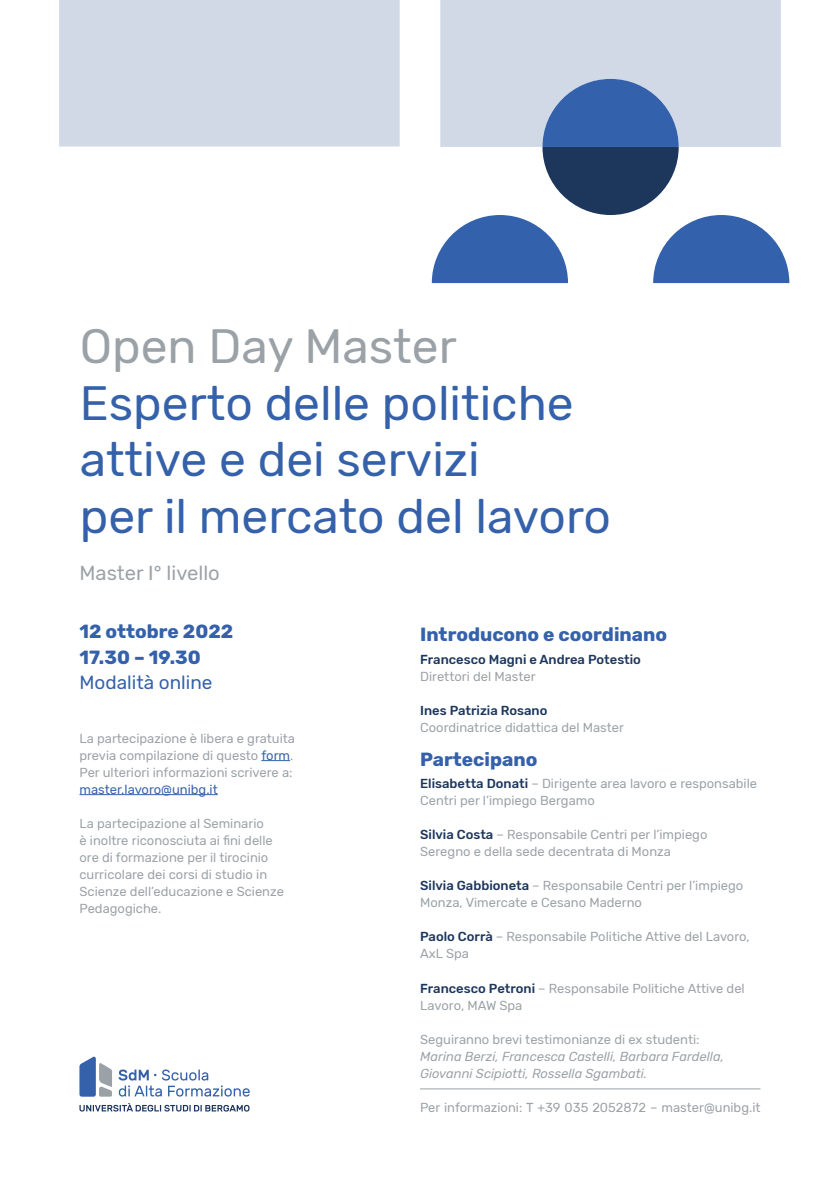
<style>
.page{position:relative;width:840px;height:1191px;background:#fff}
.page>*{position:absolute;margin:0;border:0;box-sizing:border-box;transform-origin:0 0}
.t1{font:48px/56.7px "Rubik";color:#3461aa}
.t2{font:48px "Rubik";color:#9ba2a7}
.t3{font:20.2px "Rubik";color:#9ba2a7}
.t4{font:700 19px/25.5px "Rubik";color:#3461aa}
.t5{font:19px "Rubik";color:#3461aa}
.t6{font:13px/17px "Rubik";color:#9ba2a7}
.t7{font:italic 13px/17px "Rubik";color:#9ba2a7}
.t8{font:500 13px "Rubik";color:#1c365c}
.t9{font:13px "Rubik";color:#3461aa}
.s1{color:#3461aa}
.s2{font-weight:500;color:#1c365c}
</style>
<div class="page">
<svg style="left:79px;top:1103px;width:170px;height:8px"></svg>
<svg style="left:79px;top:1056px;width:33px;height:40px"></svg>
<svg style="left:118px;top:1069px;width:131px;height:27px"></svg>
<svg style="left:261px;top:760px;width:29px;height:1px"></svg>
<hr style="left:79px;top:794px;width:139px;height:1px;background:#3461aa">
<hr style="left:420px;top:1088px;width:340px;height:1px;background:#9ba2a7">
<div style="left:440px;top:0;width:340px;height:79px;background:#d1d9e6"></div>
<svg style="left:431px;top:79px;width:357px;height:204px"></svg>
<div style="left:59px;top:0;width:340px;height:146px;background:#d1d9e6"></div>
<h1 class="t2" style="left:80px;top:319px;width:378px">Open Day Master</h1>
<h1 class="t1" style="left:80px;top:376px;width:532px">Esperto delle politiche attive e dei servizi<br>per il mercato del lavoro</h1>
<h2 class="t3" style="left:79px;top:561px;width:142px">Master I° livello</h2>
<h3 class="t4" style="left:79px;top:619px;width:155px">12 ottobre 2022<br>17.30 – 19.30</h3>
<h3 class="t5" style="left:79px;top:672px;width:134px">Modalità online</h3>
<p class="t6" style="left:79px;top:730px;width:217px">La partecipazione è libera e gratuita previa compilazione di questo <span class="s1">form</span>.<br>Per ulteriori informazioni scrivere a:</p>
<p class="t9" style="left:79px;top:782px;width:140px">master.lavoro@unibg.it</p>
<p class="t6" style="left:79px;top:815px;width:206px">La partecipazione al Seminario<br>è inoltre riconosciuta ai fini delle ore di formazione per il tirocinio curricolare dei corsi di studio in<br>Scienze dell’educazione e Scienze<br>Pedagogiche.</p>
<h3 class="t4" style="left:420px;top:622px;width:248px">Introducono e coordinano</h3>
<p class="t8" style="left:420px;top:651px;width:222px">Francesco Magni e Andrea Potestio</p>
<p class="t6" style="left:420px;top:668px;width:117px">Direttori del Master</p>
<p class="t8" style="left:420px;top:702px;width:129px">Ines Patrizia Rosano</p>
<p class="t6" style="left:420px;top:719px;width:205px">Coordinatrice didattica del Master</p>
<h3 class="t4" style="left:420px;top:747px;width:119px">Partecipano</h3>
<p class="t6" style="left:420px;top:775px;width:338px"><span class="s2">Elisabetta Donati</span> – Dirigente area lavoro e responsabile<br>Centri per l’impiego Bergamo</p>
<p class="t6" style="left:420px;top:826px;width:288px"><span class="s2">Silvia Costa</span> – Responsabile Centri per l’impiego<br>Seregno e della sede decentrata di Monza</p>
<p class="t6" style="left:420px;top:877px;width:324px"><span class="s2">Silvia Gabbioneta</span> – Responsabile Centri per l’impiego<br>Monza, Vimercate e Cesano Maderno</p>
<p class="t6" style="left:420px;top:928px;width:331px"><span class="s2">Paolo Corrà</span> – Responsabile Politiche Attive del Lavoro,<br>AxL Spa</p>
<p class="t6" style="left:420px;top:979px;width:326px"><span class="s2">Francesco Petroni</span> – Responsabile Politiche Attive del<br>Lavoro, MAW Spa</p>
<p class="t6" style="left:420px;top:1030px;width:280px">Seguiranno brevi testimonianze di ex studenti:</p>
<p class="t7" style="left:420px;top:1048px;width:305px">Marina Berzi, Francesca Castelli, Barbara Fardella,<br>Giovanni Scipiotti, Rossella Sgambati.</p>
<p class="t6" style="left:420px;top:1099px;width:342px">Per informazioni: T +39 035 2052872 – master@unibg.it</p>
</div>
